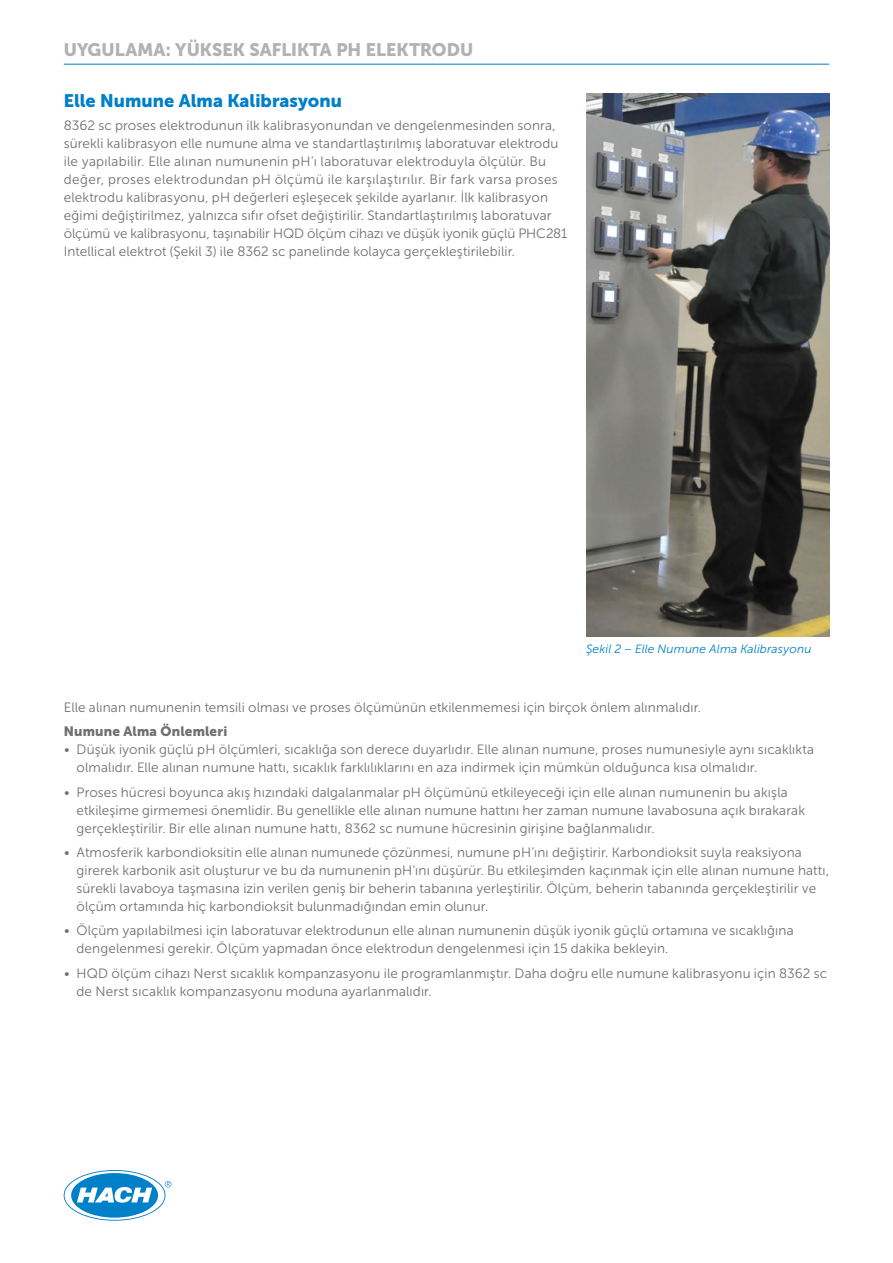
<style>
.page{position:relative;width:893px;height:1263px;background:#fff}
.page>*{position:absolute;margin:0;border:0;box-sizing:border-box;transform-origin:0 0}
.t1{font:18px "Museo Sans Cyrl 900";letter-spacing:.005em;color:#b1b2b3}
.t2{font:18px "Museo Sans Cyrl 900";color:#0080c8}
.t3{font:13.5px/18px "Museo Sans Cyrl 300";letter-spacing:.01em;color:#6f6f6e}
.t4{font:13.5px "Museo Sans Cyrl 900";letter-spacing:.015em;color:#6f6f6e}
.t5{font:italic 12px "Museo Sans Cyrl 300";letter-spacing:.015em;color:#0080c8}
</style>
<div class="page">
<hr style="left:64px;top:64px;width:765px;height:1px;background:#0080c8">
<img style="left:586px;top:94px;width:243px;height:543px">
<svg style="left:65px;top:1171px;width:106px;height:49px"></svg>
<h1 class="t1" style="left:64px;top:39px;width:411px">UYGULAMA: YÜKSEK SAFLIKTA PH ELEKTRODU</h1>
<h1 class="t2" style="left:64px;top:91px;width:280px">Elle Numune Alma Kalibrasyonu</h1>
<p class="t3" style="left:64px;top:116px;width:505px">8362 sc proses elektrodunun ilk kalibrasyonundan ve dengelenmesinden sonra, sürekli kalibrasyon elle numune alma ve standartlaştırılmış laboratuvar elektrodu ile yapılabilir. Elle alınan numunenin pH’ı laboratuvar elektroduyla ölçülür. Bu değer, proses elektrodundan pH ölçümü ile karşılaştırılır. Bir fark varsa proses elektrodu kalibrasyonu, pH değerleri eşleşecek şekilde ayarlanır. İlk kalibrasyon eğimi değiştirilmez, yalnızca sıfır ofset değiştirilir. Standartlaştırılmış laboratuvar ölçümü ve kalibrasyonu, taşınabilir HQD ölçüm cihazı ve düşük iyonik güçlü PHC281<br>Intellical elektrot (Şekil 3) ile 8362 sc panelinde kolayca gerçekleştirilebilir.</p>
<p class="t5" style="left:586px;top:643px;width:227px">Şekil 2 – Elle Numune Alma Kalibrasyonu</p>
<p class="t3" style="left:64px;top:698px;width:639px">Elle alınan numunenin temsili olması ve proses ölçümünün etkilenmemesi için birçok önlem alınmalıdır.</p>
<p class="t4" style="left:64px;top:724px;width:165px">Numune Alma Önlemleri</p>
<p class="t3" style="left:77px;top:741px;width:739px;text-indent:-13px">• Düşük iyonik güçlü pH ölçümleri, sıcaklığa son derece duyarlıdır. Elle alınan numune, proses numunesiyle aynı sıcaklıkta olmalıdır. Elle alınan numune hattı, sıcaklık farklılıklarını en aza indirmek için mümkün olduğunca kısa olmalıdır.</p>
<p class="t3" style="left:77px;top:783px;width:730px;text-indent:-13px">• Proses hücresi boyunca akış hızındaki dalgalanmalar pH ölçümünü etkileyeceği için elle alınan numunenin bu akışla etkileşime girmemesi önemlidir. Bu genellikle elle alınan numune hattını her zaman numune lavabosuna açık bırakarak gerçekleştirilir. Bir elle alınan numune hattı, 8362 sc numune hücresinin girişine bağlanmalıdır.</p>
<p class="t3" style="left:77px;top:843px;width:754px;text-indent:-13px">• Atmosferik karbondioksitin elle alınan numunede çözünmesi, numune pH’ını değiştirir. Karbondioksit suyla reaksiyona girerek karbonik asit oluşturur ve bu da numunenin pH’ını düşürür. Bu etkileşimden kaçınmak için elle alınan numune hattı, sürekli lavaboya taşmasına izin verilen geniş bir beherin tabanına yerleştirilir. Ölçüm, beherin tabanında gerçekleştirilir ve ölçüm ortamında hiç karbondioksit bulunmadığından emin olunur.</p>
<p class="t3" style="left:77px;top:922px;width:719px;text-indent:-13px">• Ölçüm yapılabilmesi için laboratuvar elektrodunun elle alınan numunenin düşük iyonik güçlü ortamına ve sıcaklığına dengelenmesi gerekir. Ölçüm yapmadan önce elektrodun dengelenmesi için 15 dakika bekleyin.</p>
<p class="t3" style="left:77px;top:964px;width:752px;text-indent:-13px">• HQD ölçüm cihazı Nerst sıcaklık kompanzasyonu ile programlanmıştır. Daha doğru elle numune kalibrasyonu için 8362 sc de Nerst sıcaklık kompanzasyonu moduna ayarlanmalıdır.</p>
</div>
